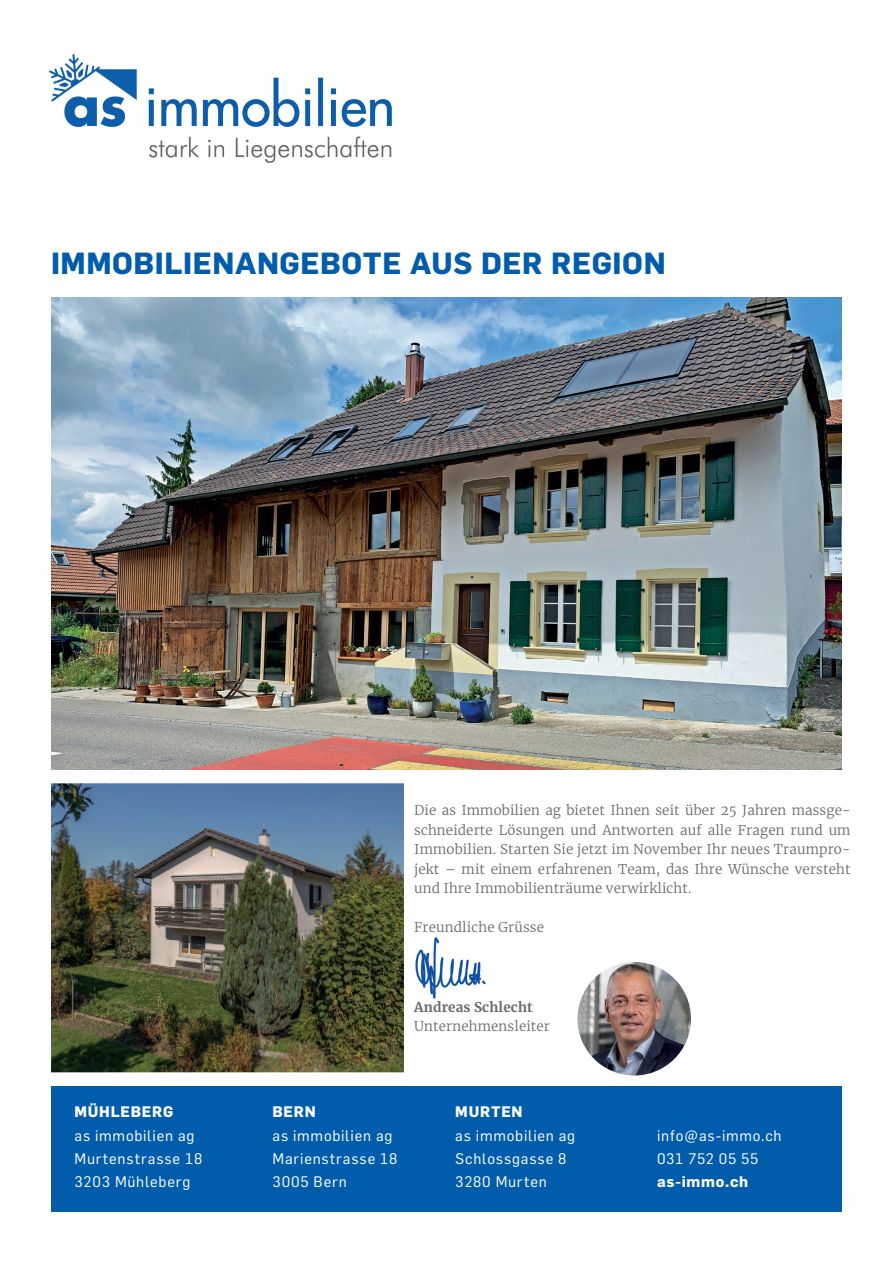
<style>
.page{position:relative;width:893px;height:1263px;background:#fff}
.page>*{position:absolute;margin:0;border:0;box-sizing:border-box;transform-origin:0 0}
.t1{font:700 30px "Flama";letter-spacing:.02em;color:#015dab}
.t2{font:15px/23.2px "Flama";letter-spacing:.05em;color:#fff}
.t3{font:700 15px "Flama";letter-spacing:.05em;color:#fff}
.t4{font:300 13.5px/19.5px "Merriweather";letter-spacing:.01em;color:#666a6a;text-align:justify}
.t5{font:700 13.5px "Merriweather";letter-spacing:.01em;color:#666a6a}
</style>
<div class="page">
<img style="left:51px;top:298px;width:791px;height:472px">
<img style="left:51px;top:783px;width:353px;height:289px">
<div style="left:51px;top:1086px;width:791px;height:126px;background:#015dab"></div>
<img style="left:415px;top:937px;width:71px;height:62px">
<img style="left:577px;top:962px;width:114px;height:113px;border-radius:57px">
<img style="left:49px;top:54px;width:343px;height:108px">
<h1 class="t1" style="left:51px;top:245px;width:616px">IMMOBILIENANGEBOTE AUS DER REGION</h1>
<p class="t4" style="left:414px;top:800px;width:438px">Die as Immobilien ag bietet Ihnen seit über 25 Jahren massge&shy;schneiderte Lösungen und Antworten auf alle Fragen rund um Immobilien. Starten Sie jetzt im November Ihr neues Traumpro&shy;jekt – mit einem erfahrenen Team, das Ihre Wünsche versteht und Ihre Immobilienträume verwirklicht.</p>
<p class="t4" style="left:414px;top:917px;width:131px">Freundliche Grüsse</p>
<p class="t3" style="left:75px;top:1103px;width:100px">MÜHLEBERG</p>
<p class="t2" style="left:75px;top:1123px;width:129px">as immobilien ag<br>Murtenstrasse 18<br>3203 Mühleberg</p>
<p class="t5" style="left:414px;top:997px;width:120px">Andreas Schlecht</p>
<p class="t4" style="left:414px;top:1016px;width:137px">Unternehmensleiter</p>
<p class="t3" style="left:273px;top:1103px;width:45px">BERN</p>
<p class="t2" style="left:273px;top:1123px;width:126px">as immobilien ag<br>Marienstrasse 18<br>3005 Bern</p>
<p class="t3" style="left:455px;top:1103px;width:69px">MURTEN</p>
<p class="t2" style="left:455px;top:1123px;width:121px">as immobilien ag<br>Schlossgasse 8<br>3280 Murten</p>
<p class="t2" style="left:657px;top:1123px;width:126px">info@as-immo.ch<br>031 752 05 55</p>
<p class="t3" style="left:657px;top:1172px;width:93px">as-immo.ch</p>
</div>
